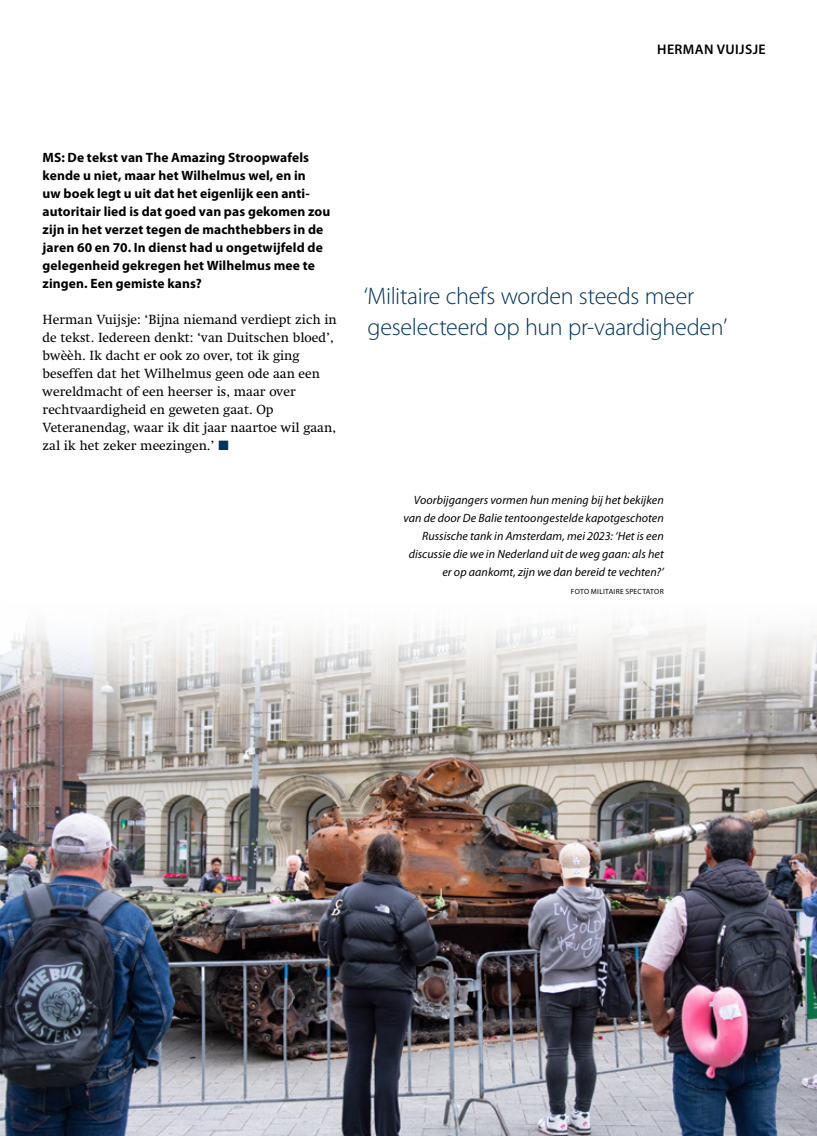
<style>
.page{position:relative;width:817px;height:1136px;background:#fff}
.page>*{position:absolute;margin:0;border:0;box-sizing:border-box;transform-origin:0 0}
.t1{font:300 24px/30.8px "Myriad Pro";letter-spacing:-.015em;color:#00355f}
.t2{font:600 13.95px "Myriad Pro";letter-spacing:.03em;color:#000}
.t3{font:13.5px/18px "Swift LT Std";color:#000}
.t4{font:700 13.5px/18px "Myriad Pro";letter-spacing:.01em;color:#000}
.t5{font:italic 12px/18px "Myriad Pro";letter-spacing:.005em;color:#000;text-align:right}
.t6{font:7.5px "Myriad Pro";letter-spacing:.03em;color:#000}
.s1{color:#00355f}
</style>
<div class="page">
<img style="left:0;top:622px;width:816px;height:513px">
<p class="t2" style="left:657px;top:40px;width:110px">HERMAN VUIJSJE</p>
<p class="t4" style="left:43px;top:148px;width:289px">MS: De tekst van The Amazing Stroopwafels kende u niet, maar het Wilhelmus wel, en in<br>uw boek legt u uit dat het eigenlijk een anti&shy;autoritair lied is dat goed van pas gekomen zou zijn in het verzet tegen de machthebbers in de jaren 60 en 70. In dienst had u ongetwijfeld de gelegenheid gekregen het Wilhelmus mee te zingen. Een gemiste kans?</p>
<p class="t3" style="left:43px;top:311px;width:296px">Herman Vuijsje: ‘Bijna niemand verdiept zich in de tekst. Iedereen denkt: ‘van Duitschen bloed’, bwèèh. Ik dacht er ook zo over, tot ik ging beseffen dat het Wilhelmus geen ode aan een wereldmacht of een heerser is, maar over rechtvaardigheid en geweten gaat. Op Veteranendag, waar ik dit jaar naartoe wil gaan, zal ik het zeker meezingen.’ <span class="s1">■</span></p>
<h1 class="t1" style="left:364px;top:281px;width:365px">‘Militaire chefs worden steeds meer geselecteerd op hun pr-vaardigheden’</h1>
<p class="t5" style="left:403px;top:491px;width:262px">Voorbijgangers vormen hun mening bij het bekijken van de door De Balie tentoongestelde kapotgeschoten Russische tank in Amsterdam, mei 2023: ‘Het is een discussie die we in Nederland uit de weg gaan: als het er op aankomt, zijn we dan bereid te vechten?’</p>
<p class="t6" style="left:570px;top:587px;width:94px">FOTO MILITAIRE SPECTATOR</p>
</div>
